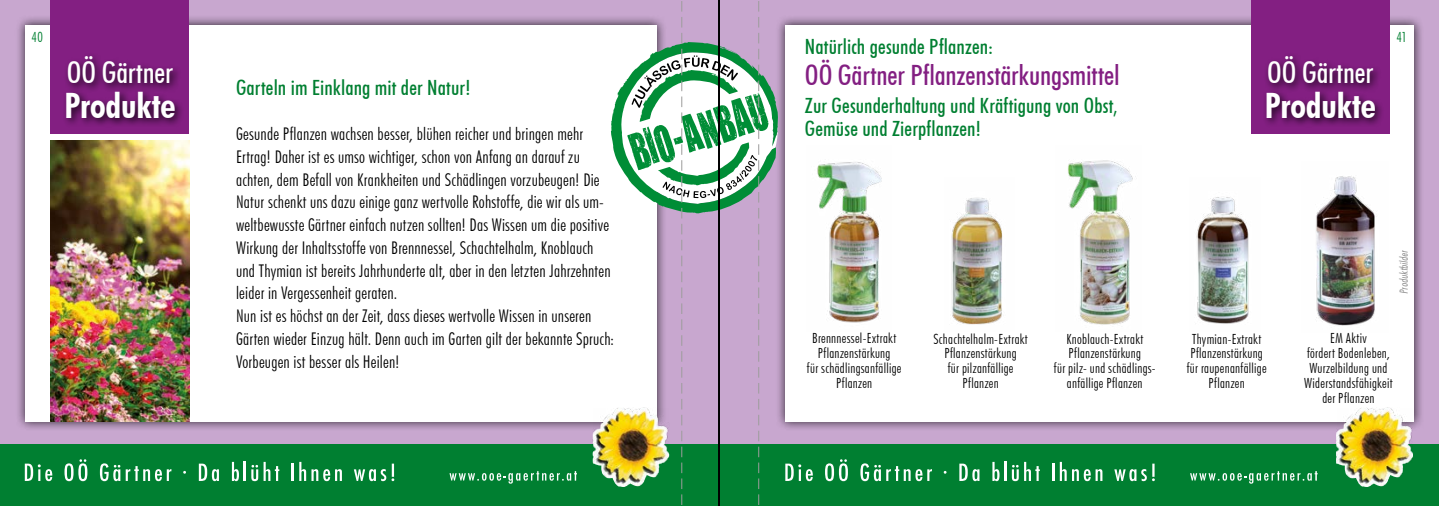
<style>
.page{position:relative;width:1439px;height:506px;background:#fff}
.page>*{position:absolute;margin:0;border:0;box-sizing:border-box;transform-origin:0 0}
.t1{font:700 condensed 35px "Futura BT";letter-spacing:-.005em;color:#fff}
.t2{font:500 condensed 29.75px "Futura BT";color:#fff}
.t3{font:500 condensed 28px "Futura BT";letter-spacing:-.005em;color:#831f82}
.t4{font:500 condensed 21px/22.8px "Futura BT";letter-spacing:.005em;color:#007f31}
.t5{font:300 condensed 17.5px/22.8px "Futura BT";letter-spacing:.015em;color:#000}
.t6{font:300 condensed 14px/14.9px "Futura BT";letter-spacing:.025em;color:#000;text-align:center}
.t7{font:300 condensed 14px "Futura BT";color:#007f31}
.t8{font:10.5px "Futura Lt Cn BT Italic";color:#878787}
</style>
<div class="page">
<div style="left:719px;top:0;width:720px;height:506px;background:#c8a7cf"></div>
<div style="left:0;top:0;width:719px;height:506px;background:#c8a7cf"></div>
<div style="left:775px;top:15px;width:648px;height:416px;background:#000;opacity:.75"></div>
<div style="left:785px;top:25px;width:629px;height:397px;background:#fff"></div>
<div style="left:15px;top:15px;width:652px;height:416px;background:#000;opacity:.75"></div>
<div style="left:25px;top:25px;width:632px;height:397px;background:#fff"></div>
<div style="left:1250px;top:0;width:139px;height:133px;background:#831f82"></div>
<div style="left:50px;top:0;width:139px;height:133px;background:#831f82"></div>
<img style="left:50px;top:140px;width:139px;height:282px">
<div style="left:1262px;top:52px;width:123px;height:76px;background:#000;opacity:.75"></div>
<div style="left:62px;top:52px;width:123px;height:76px;background:#000;opacity:.75"></div>
<img style="left:817px;top:162px;width:65px;height:161px">
<img style="left:1068px;top:160px;width:68px;height:165px">
<img style="left:951px;top:197px;width:52px;height:128px">
<img style="left:1196px;top:197px;width:53px;height:127px">
<img style="left:1316px;top:176px;width:59px;height:150px">
<div style="left:719px;top:444px;width:720px;height:62px;background:#007f31"></div>
<svg style="left:785px;top:464px;width:28px;height:17px"></svg>
<svg style="left:825px;top:459px;width:23px;height:22px"></svg>
<svg style="left:860px;top:463px;width:72px;height:18px"></svg>
<svg style="left:959px;top:464px;width:20px;height:17px"></svg>
<svg style="left:992px;top:462px;width:14px;height:19px"></svg>
<svg style="left:1012px;top:465px;width:6px;height:16px"></svg>
<svg style="left:1024px;top:462px;width:16px;height:19px"></svg>
<svg style="left:1052px;top:464px;width:2px;height:17px"></svg>
<svg style="left:1060px;top:462px;width:6px;height:19px"></svg>
<svg style="left:1072px;top:469px;width:30px;height:12px"></svg>
<svg style="left:1114px;top:464px;width:40px;height:17px"></svg>
<svg style="left:1190px;top:471px;width:127px;height:13px"></svg>
<img style="left:1336px;top:407px;width:77px;height:80px">
<div style="left:0;top:444px;width:719px;height:62px;background:#007f31"></div>
<svg style="left:25px;top:464px;width:27px;height:17px"></svg>
<svg style="left:64px;top:459px;width:23px;height:22px"></svg>
<svg style="left:100px;top:463px;width:20px;height:18px"></svg>
<svg style="left:126px;top:466px;width:45px;height:15px"></svg>
<svg style="left:199px;top:464px;width:20px;height:17px"></svg>
<svg style="left:232px;top:462px;width:47px;height:19px"></svg>
<hr style="left:291px;top:464px;width:3px;height:17px;background:#fff">
<svg style="left:299px;top:462px;width:43px;height:19px"></svg>
<svg style="left:354px;top:464px;width:40px;height:17px"></svg>
<svg style="left:449px;top:471px;width:128px;height:13px"></svg>
<img style="left:592px;top:415px;width:19px;height:64px">
<svg style="left:611px;top:1px;width:167px;height:504px"></svg>
<hr style="left:718px;top:0;width:2px;height:506px;background:#000">
<p class="t7" style="left:32px;top:28px;width:13px">40</p>
<p class="t7" style="left:1396px;top:28px;width:12px">41</p>
<h2 class="t2" style="left:1267px;top:54px;width:108px">OÖ Gärtner</h2>
<h1 class="t1" style="left:1265px;top:84px;width:112px">Produkte</h1>
<p class="t4" style="left:805px;top:35px;width:190px">Natürlich gesunde Pflanzen:</p>
<h3 class="t3" style="left:805px;top:58px;width:316px">OÖ Gärtner Pflanzenstärkungsmittel</h3>
<p class="t4" style="left:805px;top:94px;width:314px">Zur Gesunderhaltung und Kräftigung von Obst,<br>Gemüse und Zierpflanzen!</p>
<h2 class="t2" style="left:67px;top:54px;width:108px">OÖ Gärtner</h2>
<h1 class="t1" style="left:65px;top:84px;width:112px">Produkte</h1>
<p class="t4" style="left:236px;top:76px;width:236px">Garteln im Einklang mit der Natur!</p>
<p class="t5" style="left:236px;top:122px;width:379px">Gesunde Pflanzen wachsen besser, blühen reicher und bringen mehr Ertrag! Daher ist es umso wichtiger, schon von Anfang an darauf zu achten, dem Befall von Krankheiten und Schädlingen vorzubeugen! Die Natur schenkt uns dazu einige ganz wertvolle Rohstoffe, die wir als um&shy;weltbewusste Gärtner einfach nutzen sollten! Das Wissen um die positive Wirkung der Inhaltsstoffe von Brennnessel, Schachtelhalm, Knoblauch und Thymian ist bereits Jahrhunderte alt, aber in den letzten Jahrzehnten leider in Vergessenheit geraten.<br>Nun ist es höchst an der Zeit, dass dieses wertvolle Wissen in unseren Gärten wieder Einzug hält. Denn auch im Garten gilt der bekannte Spruch:<br>Vorbeugen ist besser als Heilen!</p>
<p class="t8" style="left:1397px;top:294px;width:46px;rotate:-90deg">Produktbilder</p>
<p class="t6" style="left:807px;top:331px;width:96px">Brennnessel-Extrakt<br>Pflanzenstärkung<br>für schädlingsanfällige<br>Pflanzen</p>
<p class="t6" style="left:933px;top:331px;width:96px">Schachtelhalm-Extrakt<br>Pflanzenstärkung<br>für pilzanfällige<br>Pflanzen</p>
<p class="t6" style="left:1054px;top:331px;width:103px">Knoblauch-Extrakt<br>Pflanzenstärkung<br>für pilz- und schädlings&shy;anfällige Pflanzen</p>
<p class="t6" style="left:1186px;top:331px;width:81px">Thymian-Extrakt<br>Pflanzenstärkung für raupenanfällige<br>Pflanzen</p>
<p class="t6" style="left:1304px;top:331px;width:90px">EM Aktiv<br>fördert Bodenleben,<br>Wurzelbildung und<br>Widerstandsfähigkeit der Pflanzen</p>
</div>
